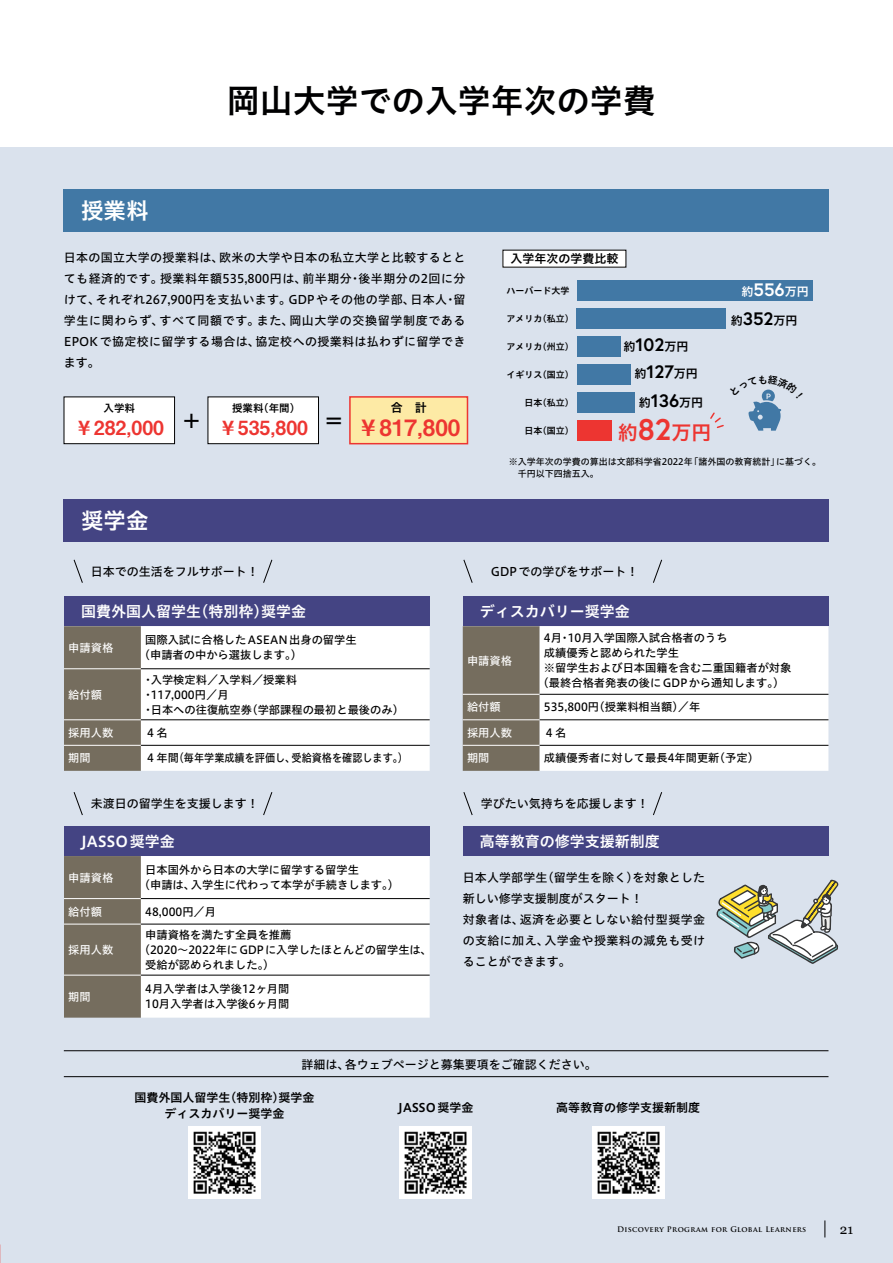
<style>
.page{position:relative;width:893px;height:1263px;background:#fff}
.page>*{position:absolute;margin:0;border:0;box-sizing:border-box;transform-origin:0 0}
.t1{font:33px "Hiragino UD Sans Std W6";color:#000001}
.t2{font:22.5px "Midashi Go Pro MB31";color:#ed3531}
.t3{font:22.5px "Hiragino UD Sans Std W6";color:#fff}
.t4{font:19.95px "Hiragino UD Sans Std W6";color:#ed3531}
.t5{font:19.5px "Midashi Go Pro MB31";color:#ed3531}
.t6{font:19.5px "Midashi Go Pro MB31";color:#000001}
.t7{font:15px "Hiragino UD Sans Std W6";color:#fff}
.t8{font:13.5px "Georgia";color:#000001}
.t9{font:12px/21px "Hiragino UD Sans Std W5";color:#000001;text-align:justify}
.t10{font:12px/16.5px "Hiragino UD Sans Std W6";color:#000001;text-align:center}
.t11{font:12px "Hiragino UD Sans Std W6";color:#fff}
.t12{font:11.25px/15px "Hiragino UD Sans Std W5";color:#000001}
.t13{font:11.25px "Hiragino UD Sans Std W5";color:#fff}
.t14{font:10.5px "Hiragino UD Sans Std W6";color:#000001}
.t15{font:9px/12px "Hiragino UD Sans Std W5";color:#000001}
.t16{font:9px "Hiragino UD Sans Std W6";color:#000001}
.t17{font:700 7.5px "Trajan Pro";letter-spacing:.05em;color:#000001}
.s1{font-family:"Europa";font-weight:700;font-size:18px}
.s2{font-family:"Europa";font-weight:700;font-size:29.85px}
</style>
<div class="page">
<div style="left:0;top:148px;width:893px;height:1115px;background:#dae2ed"></div>
<div style="left:577px;top:280px;width:235px;height:20px;background:#4178a5"></div>
<div style="left:577px;top:308px;width:149px;height:20px;background:#4178a5"></div>
<div style="left:577px;top:336px;width:43px;height:20px;background:#4178a5"></div>
<div style="left:577px;top:364px;width:54px;height:20px;background:#4178a5"></div>
<div style="left:577px;top:392px;width:57px;height:21px;background:#4178a5"></div>
<div style="left:577px;top:420px;width:35px;height:21px;background:#ed3531"></div>
<div style="left:64px;top:397px;width:111px;height:47px;background:#fff"></div>
<div style="left:64px;top:396px;width:111px;height:48px;border:1px solid #000001"></div>
<div style="left:208px;top:397px;width:110px;height:47px;background:#fff"></div>
<div style="left:208px;top:396px;width:111px;height:48px;border:1px solid #000001"></div>
<div style="left:350px;top:397px;width:117px;height:47px;background:#fdeaa5"></div>
<div style="left:349px;top:396px;width:119px;height:48px;border:2px solid #ed3531"></div>
<div style="left:64px;top:189px;width:765px;height:43px;background:#4178a5"></div>
<div style="left:64px;top:499px;width:765px;height:43px;background:#444483"></div>
<svg style="left:64px;top:626px;width:366px;height:145px;background:#e0dedb"></svg>
<hr style="left:64px;top:668px;width:77px;height:1px;background:#fff">
<hr style="left:64px;top:719px;width:77px;height:1px;background:#fff">
<hr style="left:64px;top:745px;width:77px;height:1px;background:#fff">
<hr style="left:141px;top:668px;width:289px;height:1px;background:#000001">
<hr style="left:141px;top:719px;width:289px;height:1px;background:#000001">
<hr style="left:141px;top:745px;width:289px;height:1px;background:#000001">
<div style="left:64px;top:856px;width:77px;height:162px;background:#756d5e"></div>
<div style="left:141px;top:856px;width:289px;height:162px;background:#fff"></div>
<hr style="left:64px;top:898px;width:77px;height:1px;background:#fff">
<hr style="left:64px;top:924px;width:77px;height:1px;background:#fff">
<hr style="left:64px;top:975px;width:77px;height:1px;background:#fff">
<hr style="left:141px;top:898px;width:289px;height:1px;background:#000001">
<hr style="left:141px;top:924px;width:289px;height:1px;background:#000001">
<hr style="left:141px;top:975px;width:289px;height:1px;background:#000001">
<svg style="left:463px;top:626px;width:365px;height:145px;background:#e1dfdc"></svg>
<hr style="left:463px;top:694px;width:77px;height:1px;background:#fff">
<hr style="left:463px;top:719px;width:77px;height:1px;background:#fff">
<hr style="left:463px;top:745px;width:77px;height:1px;background:#fff">
<hr style="left:540px;top:694px;width:288px;height:1px;background:#000001">
<hr style="left:540px;top:719px;width:288px;height:1px;background:#000001">
<hr style="left:540px;top:745px;width:288px;height:1px;background:#000001">
<div style="left:64px;top:596px;width:366px;height:30px;background:#444483"></div>
<div style="left:64px;top:826px;width:366px;height:30px;background:#444483"></div>
<div style="left:463px;top:596px;width:365px;height:30px;background:#444483"></div>
<div style="left:463px;top:826px;width:365px;height:30px;background:#444483"></div>
<div style="left:503px;top:250px;width:123px;height:17px;background:#fff"></div>
<svg style="left:73px;top:559px;width:10px;height:24px"></svg>
<svg style="left:263px;top:559px;width:10px;height:24px"></svg>
<svg style="left:463px;top:559px;width:10px;height:24px"></svg>
<svg style="left:653px;top:559px;width:10px;height:24px"></svg>
<svg style="left:73px;top:792px;width:10px;height:24px"></svg>
<svg style="left:263px;top:792px;width:10px;height:24px"></svg>
<svg style="left:463px;top:792px;width:10px;height:24px"></svg>
<svg style="left:653px;top:792px;width:10px;height:24px"></svg>
<svg style="left:716px;top:879px;width:123px;height:85px"></svg>
<img style="left:188px;top:1126px;width:73px;height:73px">
<img style="left:400px;top:1126px;width:72px;height:73px">
<img style="left:592px;top:1126px;width:72px;height:73px">
<hr style="left:64px;top:1050px;width:764px;height:1px;background:#000001">
<hr style="left:64px;top:1076px;width:764px;height:1px;background:#000001">
<svg style="left:825px;top:1220px;width:1px;height:17px"></svg>
<svg style="left:710px;top:389px;width:72px;height:42px"></svg>
<h1 class="t1" style="left:227px;top:75px;width:430px">岡山大学での入学年次の学費</h1>
<h2 class="t3" style="left:81px;top:193px;width:69px">授業料</h2>
<p class="t9" style="left:64px;top:246px;width:403px">日本の国立大学の授業料は、欧米の大学や日本の私立大学と比較するととても経済的です。授業料年額535,800円は、前半期分・後半期分の2回に分けて、それぞれ267,900円を支払います。GDP やその他の学部、日本人・留学生に関わらず、すべて同額です。また、岡山大学の交換留学制度であるEPOK で協定校に留学する場合は、協定校への授業料は払わずに留学できます。</p>
<p class="t14" style="left:104px;top:400px;width:33px">入学料</p>
<h3 class="t5" style="left:74px;top:412px;width:91px">￥282,000</h3>
<p class="t10" style="left:391px;top:399px;width:37px">合　計</p>
<h2 class="t2" style="left:357px;top:410px;width:105px">￥817,800</h2>
<p class="t14" style="left:232px;top:400px;width:70px">授業料（年間）</p>
<h3 class="t5" style="left:218px;top:412px;width:91px">￥535,800</h3>
<h3 class="t6" style="left:182px;top:405px;width:21px">＋</h3>
<h3 class="t6" style="left:324px;top:405px;width:21px">＝</h3>
<p class="t10" style="left:510px;top:250px;width:109px">入学年次の学費比較</p>
<p class="t16" style="left:506px;top:283px;width:64px">ハーバード大学</p>
<p class="t16" style="left:506px;top:311px;width:69px">アメリカ（私立）</p>
<p class="t16" style="left:506px;top:339px;width:69px">アメリカ（州立）</p>
<p class="t16" style="left:506px;top:368px;width:69px">イギリス（国立）</p>
<p class="t16" style="left:524px;top:396px;width:51px">日本（私立）</p>
<p class="t16" style="left:524px;top:424px;width:51px">日本（国立）</p>
<p class="t10" style="left:624px;top:337px;width:66px">約<span class="s1">102</span>万円</p>
<p class="t10" style="left:634px;top:365px;width:65px">約<span class="s1">127</span>万円</p>
<p class="t10" style="left:639px;top:394px;width:66px">約<span class="s1">136</span>万円</p>
<h3 class="t4" style="left:618px;top:417px;width:95px">約<span class="s2">82</span>万円</h3>
<p class="t11" style="left:741px;top:282px;width:69px">約<span class="s1">556</span>万円</p>
<p class="t10" style="left:731px;top:311px;width:68px">約<span class="s1">352</span>万円</p>
<h2 class="t3" style="left:81px;top:503px;width:69px">奨学金</h2>
<p class="t15" style="left:509px;top:455px;width:314px">※入学年次の学費の算出は文部科学省2022年「諸外国の教育統計」に基づく。　千円以下四捨五入。</p>
<p class="t9" style="left:91px;top:560px;width:169px">日本での生活をフルサポート！</p>
<p class="t9" style="left:491px;top:560px;width:149px">GDPでの学びをサポート！</p>
<h3 class="t7" style="left:81px;top:600px;width:226px">国費外国人留学生（特別枠）奨学金</h3>
<p class="t13" style="left:68px;top:639px;width:46px">申請資格</p>
<p class="t12" style="left:139px;top:632px;width:219px;text-indent:6px">国際入試に合格したASEAN出身の留学生（申請者の中から選抜します。）</p>
<p class="t13" style="left:68px;top:686px;width:35px">給付額</p>
<p class="t12" style="left:142px;top:671px;width:263px">・入学検定料／入学料／授業料<br>・117,000円／月<br>・日本への往復航空券（学部課程の最初と最後のみ）</p>
<p class="t13" style="left:68px;top:724px;width:46px">採用人数</p>
<p class="t12" style="left:145px;top:724px;width:24px">４名</p>
<p class="t13" style="left:68px;top:749px;width:24px">期間</p>
<p class="t12" style="left:145px;top:750px;width:264px">４年間（毎年学業成績を評価し、受給資格を確認します。）</p>
<h3 class="t7" style="left:480px;top:600px;width:151px">ディスカバリー奨学金</h3>
<p class="t13" style="left:467px;top:652px;width:46px">申請資格</p>
<p class="t12" style="left:544px;top:630px;width:185px">4月・10月入学国際入試合格者のうち</p>
<p class="t12" style="left:544px;top:645px;width:136px">成績優秀と認められた学生</p>
<p class="t12" style="left:544px;top:660px;width:249px">※留学生および日本国籍を含む二重国籍者が対象</p>
<p class="t12" style="left:538px;top:675px;width:248px">（最終合格者発表の後にGDPから通知します。）</p>
<p class="t13" style="left:467px;top:698px;width:35px">給付額</p>
<p class="t12" style="left:544px;top:699px;width:158px">535,800円（授業料相当額）／年</p>
<p class="t13" style="left:467px;top:724px;width:46px">採用人数</p>
<p class="t12" style="left:544px;top:724px;width:24px">４名</p>
<p class="t13" style="left:467px;top:749px;width:24px">期間</p>
<p class="t12" style="left:544px;top:750px;width:216px">成績優秀者に対して最長4年間更新（予定）</p>
<p class="t9" style="left:91px;top:792px;width:169px">未渡日の留学生を支援します！</p>
<p class="t9" style="left:481px;top:792px;width:169px">学びたい気持ちを応援します！</p>
<h3 class="t7" style="left:81px;top:830px;width:95px">JASSO奨学金</h3>
<p class="t13" style="left:68px;top:869px;width:46px">申請資格</p>
<p class="t12" style="left:139px;top:862px;width:262px;text-indent:6px">日本国外から日本の大学に留学する留学生<br>（申請は、入学生に代わって本学が手続きします。）</p>
<p class="t13" style="left:68px;top:903px;width:35px">給付額</p>
<p class="t12" style="left:145px;top:903px;width:72px">48,000円／月</p>
<p class="t13" style="left:68px;top:941px;width:46px">採用人数</p>
<p class="t12" style="left:145px;top:926px;width:148px">申請資格を満たす全員を推薦</p>
<p class="t12" style="left:139px;top:941px;width:294px">（2020〜2022年にGDPに入学したほとんどの留学生は、</p>
<p class="t12" style="left:145px;top:956px;width:131px">受給が認められました。）</p>
<p class="t13" style="left:68px;top:988px;width:24px">期間</p>
<p class="t12" style="left:145px;top:981px;width:146px">4月入学者は入学後12ヶ月間<br>10月入学者は入学後6ヶ月間</p>
<h3 class="t7" style="left:480px;top:830px;width:181px">高等教育の修学支援新制度</h3>
<p class="t9" style="left:463px;top:867px;width:244px;text-align:left">日本人学部学生（留学生を除く）を対象とした新しい修学支援制度がスタート！<br>対象者は、返済を必要としない給付型奨学金の支給に加え、入学金や授業料の減免も受けることができます。</p>
<p class="t9" style="left:301px;top:1053px;width:297px">詳細は、各ウェブページと募集要項をご確認ください。</p>
<p class="t10" style="left:134px;top:1088px;width:182px">国費外国人留学生（特別枠）奨学金ディスカバリー奨学金</p>
<p class="t10" style="left:398px;top:1099px;width:77px">JASSO奨学金</p>
<p class="t10" style="left:556px;top:1099px;width:145px">高等教育の修学支援新制度</p>
<p class="t17" style="left:617px;top:1224px;width:191px">Discovery Program for Global Learners</p>
<p class="t8" style="left:840px;top:1219px;width:15px">21</p>
</div>
